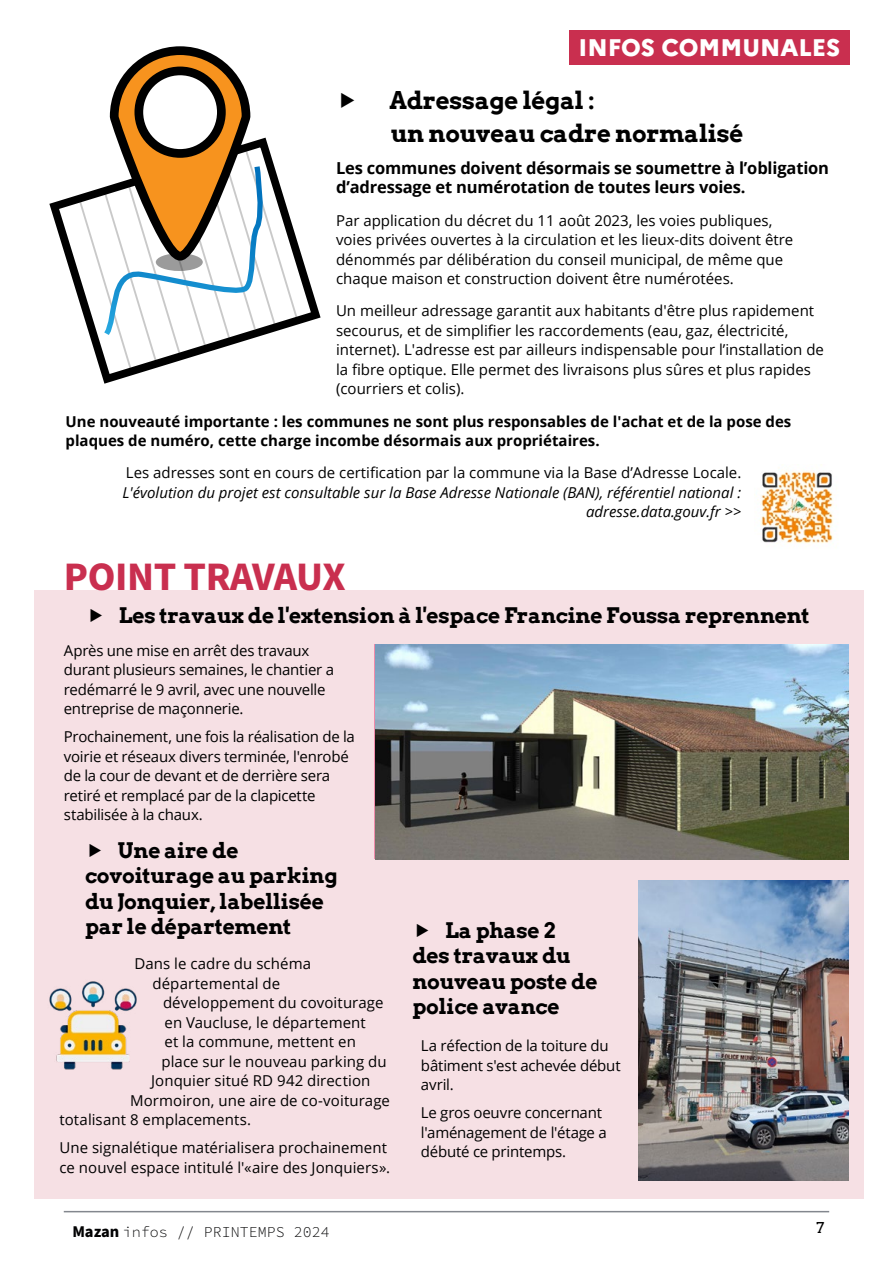
<style>
.page{position:relative;width:893px;height:1263px;background:#fff}
.page>*{position:absolute;margin:0;border:0;box-sizing:border-box;transform-origin:0 0}
.t1{font:700 40.5px "Source Sans Pro";letter-spacing:-.015em;color:#c92f4f}
.t2{font:700 24px/33px "Arvo";letter-spacing:-.01em;color:#000}
.t3{font:800 24px "Marianne";color:#fff}
.t4{font:700 21px/25.5px "Arvo";letter-spacing:-.01em;color:#000}
.t5{font:700 16.5px/19.5px "Open Sans";letter-spacing:-.01em;color:#000}
.t6{font:15px/19.5px "Open Sans";color:#000}
.t7{font:700 15px/19.5px "Open Sans";color:#000}
.t8{font:italic 15px/19.5px "Open Sans";color:#000;text-align:right}
.t9{font:15px "Source Code Variable";color:#020203}
.t10{font:15px "Arvo";color:#000}
.s1{font-family:"Source Sans Pro";font-weight:700;font-size:16.5px}
</style>
<div class="page">
<hr style="left:64px;top:1211px;width:765px;height:1px;background:#83878e">
<div style="left:34px;top:590px;width:829px;height:608px;background:#f6e0e4"></div>
<img style="left:375px;top:644px;width:473px;height:215px">
<img style="left:639px;top:880px;width:209px;height:301px">
<div style="left:569px;top:30px;width:281px;height:34px;background:#c92f4f"></div>
<img style="left:49px;top:981px;width:88px;height:89px">
<svg style="left:49px;top:137px;width:272px;height:247px"></svg>
<svg style="left:114px;top:51px;width:132px;height:205px;background:#b96e16"></svg>
<div style="left:110px;top:46px;width:140px;height:215px;border:9px solid #000;border-radius:66px"></div>
<div style="left:139px;top:71px;width:82px;height:82px;background:#fff;border-radius:50%"></div>
<div style="left:134px;top:67px;width:92px;height:91px;border:9px solid #000;border-radius:50%"></div>
<svg style="left:78px;top:150px;width:221px;height:222px"></svg>
<img style="left:760px;top:471px;width:75px;height:73px">
<h2 class="t3" style="left:578px;top:29px;width:263px">INFOS COMMUNALES</h2>
<h2 class="t2" style="left:390px;top:83px;width:355px">Adressage légal :<br>un nouveau cadre normalisé</h2>
<p class="t5" style="left:336px;top:158px;width:494px">Les communes doivent désormais se soumettre à l’obligation d’adressage et numérotation de toutes leurs voies.</p>
<p class="t6" style="left:336px;top:210px;width:459px">Par application du décret du 11 août 2023, les voies publiques, voies privées ouvertes à la circulation et les lieux-dits doivent être dénommés par délibération du conseil municipal, de même que chaque maison et construction doivent être numérotées.</p>
<p class="t6" style="left:336px;top:301px;width:489px">Un meilleur adressage garantit aux habitants d'être plus rapidement secourus, et de simplifier les raccordements (eau, gaz, électricité, internet). L'adresse est par ailleurs indispensable pour l’installation de la fibre optique. Elle permet des livraisons plus sûres et plus rapides (courriers et colis).</p>
<p class="t7" style="left:66px;top:411px;width:727px">Une nouveauté importante : les communes ne sont plus responsables de l'achat et de la pose des plaques de numéro, cette charge incombe désormais aux propriétaires.</p>
<p class="t6" style="left:126px;top:463px;width:617px">Les adresses sont en cours de certification par la commune via la Base d’Adresse Locale.</p>
<p class="t8" style="left:122px;top:482px;width:620px">L'évolution du projet est consultable sur la Base Adresse Nationale (BAN), référentiel national : adresse.data.gouv.fr &gt;&gt;</p>
<h1 class="t1" style="left:64px;top:549px;width:283px">POINT TRAVAUX</h1>
<h3 class="t4" style="left:119px;top:602px;width:692px">Les travaux de l'extension à l'espace Francine Foussa reprennent</h3>
<p class="t6" style="left:64px;top:640px;width:272px">Après une mise en arrêt des travaux durant plusieurs semaines, le chantier a redémarré le 9 avril, avec une nouvelle entreprise de maçonnerie.</p>
<p class="t6" style="left:64px;top:727px;width:293px">Prochainement, une fois la réalisation de la voirie et réseaux divers terminée, l'enrobé de la cour de devant et de derrière sera retiré et remplacé par de la clapicette stabilisée à la chaux.</p>
<h3 class="t4" style="left:85px;top:837px;width:254px;text-indent:33px">Une aire de covoiturage au parking du Jonquier, labellisée par le département</h3>
<p class="t6" style="left:153px;top:954px;width:160px;text-indent:-18px">Dans le cadre du schéma départemental de</p>
<p class="t6" style="left:163px;top:993px;width:222px">développement du covoiturage</p>
<p class="t6" style="left:165px;top:1012px;width:203px">en Vaucluse, le département</p>
<p class="t6" style="left:165px;top:1032px;width:193px">et la commune, mettent en</p>
<p class="t6" style="left:162px;top:1051px;width:227px">place sur le nouveau parking du</p>
<p class="t6" style="left:151px;top:1071px;width:221px">Jonquier situé RD 942 direction</p>
<p class="t6" style="left:130px;top:1090px;width:261px">Mormoiron, une aire de co-voiturage</p>
<p class="t6" style="left:60px;top:1110px;width:193px">totalisant 8 emplacements.</p>
<p class="t6" style="left:60px;top:1138px;width:332px">Une signalétique matérialisera prochainement ce nouvel espace intitulé l'«aire des Jonquiers».</p>
<h3 class="t4" style="left:412px;top:917px;width:187px;text-indent:33px">La phase 2 des travaux du nouveau poste de police avance</h3>
<p class="t6" style="left:421px;top:1036px;width:201px">La réfection de la toiture du bâtiment s'est achevée début avril.</p>
<p class="t6" style="left:421px;top:1103px;width:187px">Le gros oeuvre concernant l'aménagement de l'étage a débuté ce printemps.</p>
<p class="t9" style="left:72px;top:1221px;width:259px"><span class="s1">Mazan</span> infos // PRINTEMPS 2024</p>
<p class="t10" style="left:816px;top:1218px;width:9px">7</p>
</div>
